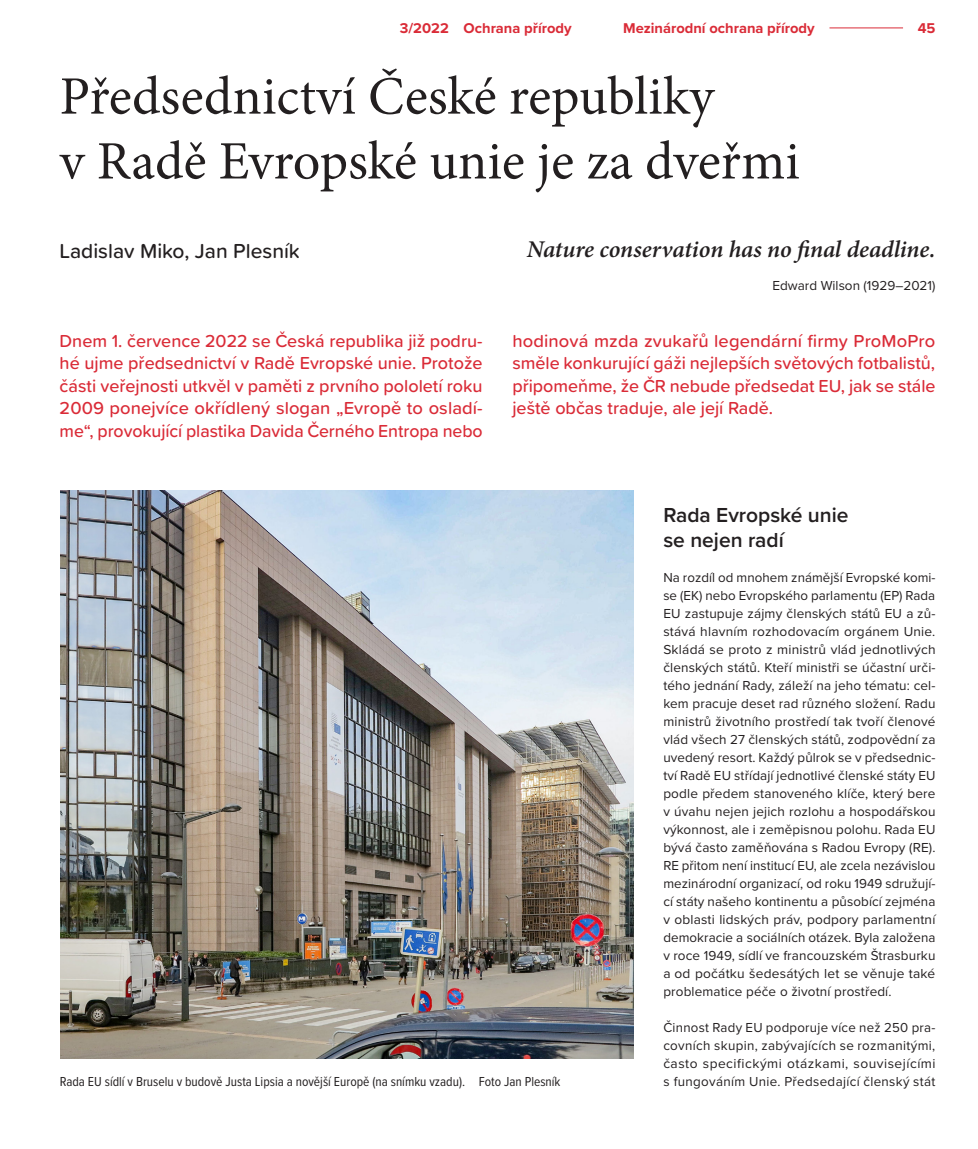
<style>
.page{position:relative;width:978px;height:1149px;background:#fff}
.page>*{position:absolute;margin:0;border:0;box-sizing:border-box;transform-origin:0 0}
.t1{font:54px/64.8px "Minion Pro";color:#231f20}
.t2{font:italic 600 24px "Minion Pro";letter-spacing:-.005em;color:#231f20}
.t3{font:600 21px/25.2px "Proxima Nova";color:#231f20}
.t4{font:500 21px "Proxima Soft";color:#231f20}
.t5{font:500 18px/22.5px "Proxima Soft";color:#da2b37;text-align:justify}
.t6{font:700 14.7px "Proxima Nova";color:#da2b37}
.t7{font:13.5px/18px "Proxima Nova";letter-spacing:.01em;color:#231f20}
.t8{font:13.5px "Proxima Nova Cond";color:#231f20}
</style>
<div class="page">
<hr style="left:829px;top:28px;width:74px;height:1px;background:#da2b37">
<img style="left:60px;top:490px;width:574px;height:567px">
<p class="t6" style="left:400px;top:17px;width:173px">3/2022 Ochrana přírody</p>
<p class="t6" style="left:623px;top:17px;width:193px">Mezinárodní ochrana přírody</p>
<p class="t6" style="left:918px;top:17px;width:19px">45</p>
<h1 class="t1" style="left:60px;top:64px;width:742px">Předsednictví České republiky<br>v Radě Evropské unie je za dveřmi</h1>
<h3 class="t4" style="left:60px;top:235px;width:242px">Ladislav Miko, Jan Plesník</h3>
<h2 class="t2" style="left:527px;top:232px;width:410px">Nature conservation has no final deadline.</h2>
<p class="t7" style="left:772px;top:276px;width:164px">Edward Wilson (1929–2021)</p>
<p class="t5" style="left:60px;top:328px;width:425px">Dnem 1. července 2022 se Česká republika již podru&shy;hé ujme předsednictví v Radě Evropské unie. Protože části veřejnosti utkvěl v paměti z prvního pololetí roku 2009 ponejvíce okřídlený slogan „Evropě to osladí&shy;me“, provokující plastika Davida Černého Entropa nebo</p>
<h3 class="t5" style="left:512px;top:328px;width:425px">hodinová mzda zvukařů legendární firmy ProMoPro směle konkurující gáži nejlepších světových fotbalistů, připomeňme, že ČR nebude předsedat EU, jak se stále ještě občas traduje, ale její Radě.</h3>
<p class="t8" style="left:60px;top:1071px;width:502px">Rada EU sídlí v Bruselu v budově Justa Lipsia a novější Europě (na snímku vzadu). Foto Jan Plesník</p>
<h3 class="t3" style="left:663px;top:501px;width:187px">Rada Evropské unie se nejen radí</h3>
<p class="t7" style="left:663px;top:567px;width:274px">Na rozdíl od mnohem známější Evropské komi&shy;se (EK) nebo Evropského parlamentu (EP) Rada EU zastupuje zájmy členských států EU a zů&shy;stává hlavním rozhodovacím orgánem Unie.<br>Skládá se proto z ministrů vlád jednotlivých členských států. Kteří ministři se účastní urči&shy;tého jednání Rady, záleží na jeho tématu: cel&shy;kem pracuje deset rad různého složení. Radu ministrů životního prostředí tak tvoří členové vlád všech 27 členských států, zodpovědní za uvedený resort. Každý půlrok se v předsednic&shy;tví Radě EU střídají jednotlivé členské státy EU podle předem stanoveného klíče, který bere v úvahu nejen jejich rozlohu a hospodářskou výkonnost, ale i zeměpisnou polohu. Rada EU bývá často zaměňována s Radou Evropy (RE).<br>RE přitom není institucí EU, ale zcela nezávislou mezinárodní organizací, od roku 1949 sdružují&shy;cí státy našeho kontinentu a působící zejména v oblasti lidských práv, podpory parlamentní demokracie a sociálních otázek. Byla založena v roce 1949, sídlí ve francouzském Štrasburku a od počátku šedesátých let se věnuje také problematice péče o životní prostředí.</p>
<p class="t7" style="left:663px;top:1017px;width:274px;text-align:justify">Činnost Rady EU podporuje více než 250 pra&shy;covních skupin, zabývajících se rozmanitými, často specifickými otázkami, souvisejícími s fungováním Unie. Předsedající členský stát</p>
</div>
